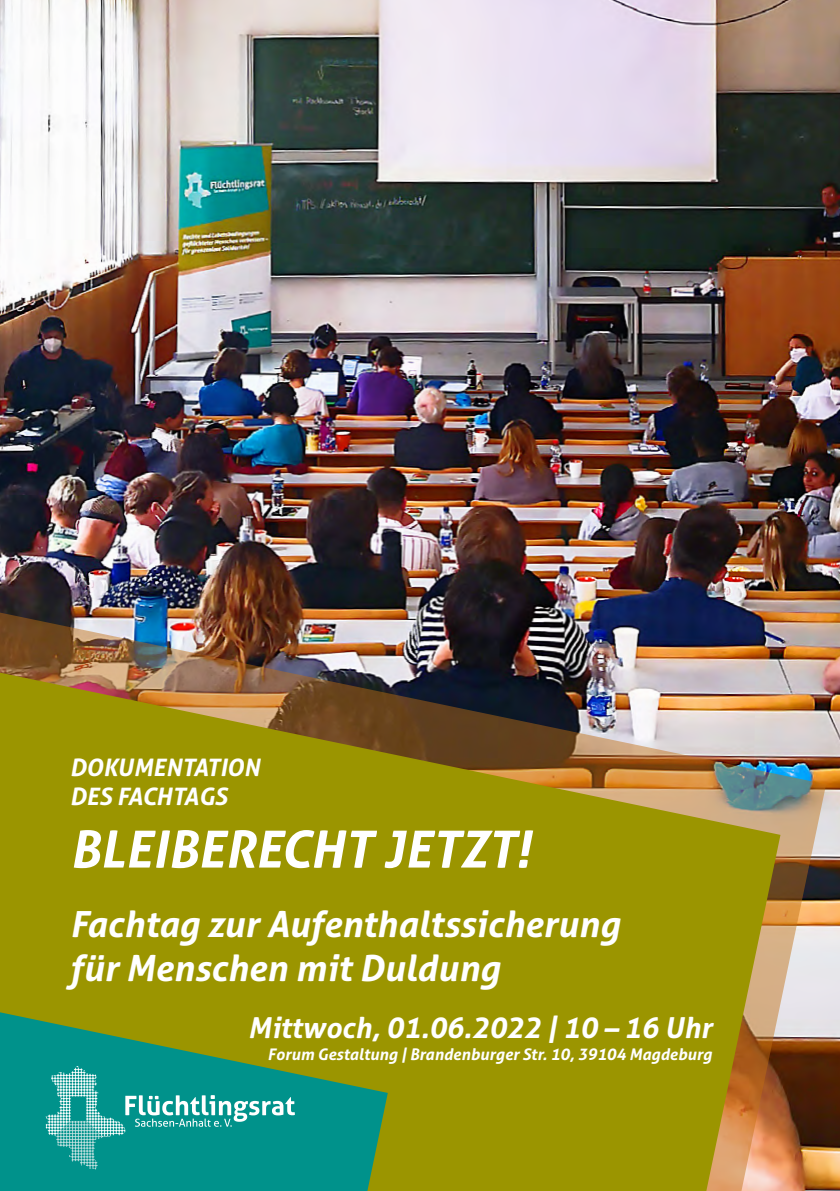
<style>
.page{position:relative;width:840px;height:1191px;background:#fff}
.page>*{position:absolute;margin:0;border:0;box-sizing:border-box;transform-origin:0 0}
.t1{font:italic 700 51.2px "Aller";color:#fff}
.t2{font:italic 700 36px/43.2px "Aller";color:#fff}
.t3{font:italic 700 28.8px "Aller";color:#fff}
.t4{font:italic 700 24px/28.8px "Aller";color:#fff}
.t5{font:italic 700 16px "Aller";color:#fff}
</style>
<div class="page">
<img style="left:0;top:0;width:839px;height:1191px">
<img style="left:0;top:608px;width:825px;height:583px">
<svg style="left:0;top:672px;width:780px;height:519px;background:#9a8e15"></svg>
<svg style="left:0;top:1012px;width:387px;height:179px;background:#3a9356"></svg>
<svg style="left:45px;top:1065px;width:250px;height:104px;background:#22a099"></svg>
<p class="t4" style="left:70px;top:752px;width:191px">Dokumentation des Fachtags</p>
<h1 class="t1" style="left:70px;top:817px;width:461px">Bleiberecht jetzt!</h1>
<p class="t2" style="left:70px;top:902px;width:552px">Fachtag zur Aufenthaltssicherung für Menschen mit Duldung</p>
<p class="t3" style="left:248px;top:1010px;width:467px">Mittwoch, 01.06.2022 | 10 – 16 Uhr</p>
<p class="t5" style="left:267px;top:1044px;width:446px">Forum Gestaltung | Brandenburger Str. 10, 39104 Magdeburg</p>
</div>
